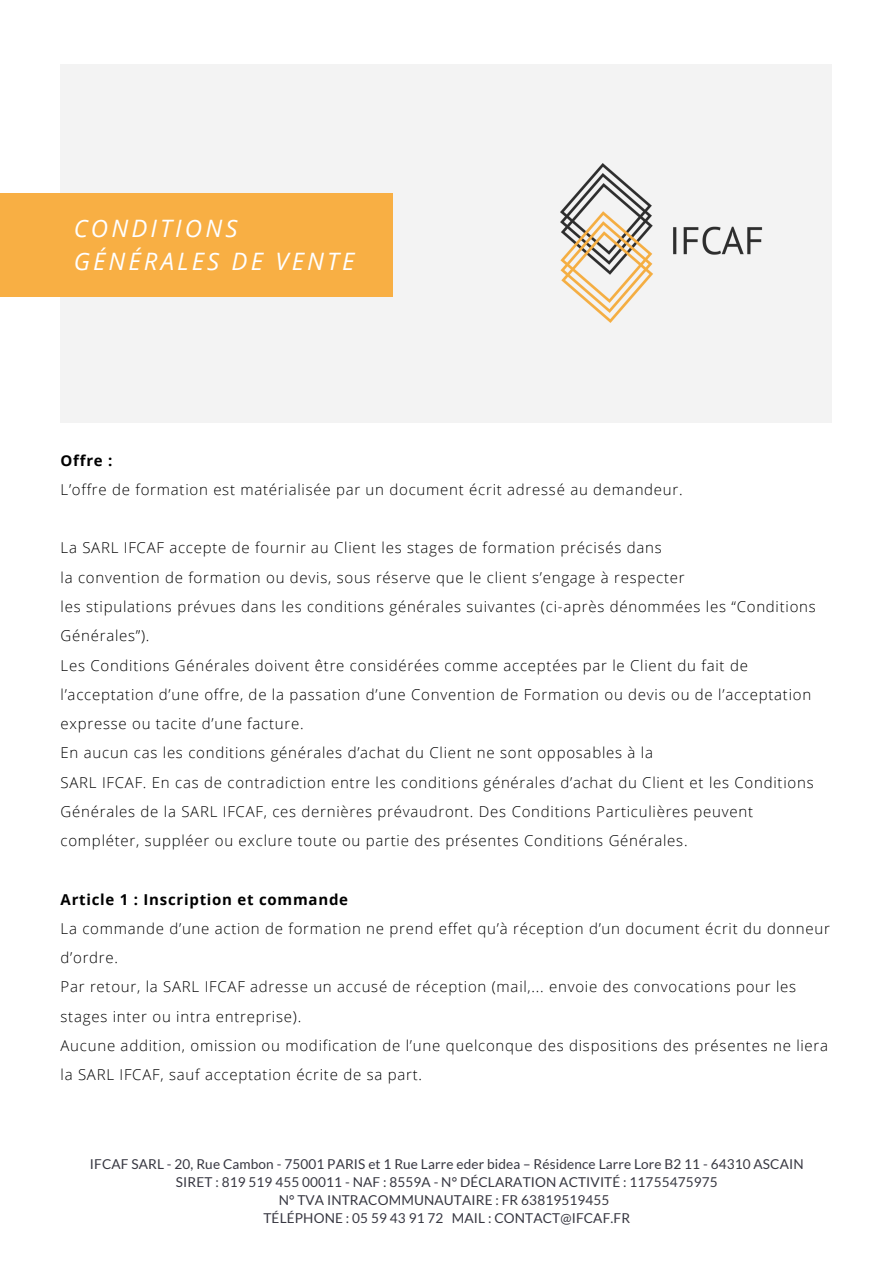
<style>
.page{position:relative;width:894px;height:1264px;background:#fff}
.page>*{position:absolute;margin:0;border:0;box-sizing:border-box;transform-origin:0 0}
.t1{font:italic 24px/32.7px "Open Sans";letter-spacing:.13em;color:#fff}
.t2{font:300 15px/29.2px "Open Sans";letter-spacing:.05em;color:#000}
.t3{font:700 15px "Open Sans";letter-spacing:.05em;color:#000}
.t4{font:13.65px "Lato";letter-spacing:.01em;color:#373741}
</style>
<div class="page">
<div style="left:61px;top:64px;width:770px;height:358px;background:#f3f3f3"></div>
<div style="left:0;top:194px;width:393px;height:102px;background:#f8af44"></div>
<img style="left:560px;top:164px;width:203px;height:158px">
<p class="t1" style="left:74px;top:211px;width:282px">CONDITIONS<br>GÉNÉRALES DE VENTE</p>
<p class="t3" style="left:61px;top:449px;width:53px">Offre :</p>
<p class="t2" style="left:61px;top:474px;width:623px">L’offre de formation est matérialisée par un document écrit adressé au demandeur.</p>
<h1 class="t2" style="left:61px;top:533px;width:602px">La SARL IFCAF accepte de fournir au Client les stages de formation précisés dans</h1>
<p class="t2" style="left:61px;top:562px;width:625px">la convention de formation ou devis, sous réserve que le client s’engage à respecter</p>
<p class="t2" style="left:61px;top:591px;width:756px">les stipulations prévues dans les conditions générales suivantes (ci-après dénommées les “Conditions<br>Générales”).</p>
<p class="t2" style="left:61px;top:650px;width:752px">Les Conditions Générales doivent être considérées comme acceptées par le Client du fait de l’acceptation d’une offre, de la passation d’une Convention de Formation ou devis ou de l’acceptation expresse ou tacite d’une facture.</p>
<p class="t2" style="left:61px;top:737px;width:593px">En aucun cas les conditions générales d’achat du Client ne sont opposables à la</p>
<p class="t2" style="left:61px;top:767px;width:754px">SARL IFCAF. En cas de contradiction entre les conditions générales d’achat du Client et les Conditions<br>Générales de la SARL IFCAF, ces dernières prévaudront. Des Conditions Particulières peuvent compléter, suppléer ou exclure toute ou partie des présentes Conditions Générales.</p>
<p class="t3" style="left:61px;top:888px;width:289px">Article 1 : Inscription et commande</p>
<p class="t2" style="left:61px;top:913px;width:770px">La commande d’une action de formation ne prend effet qu’à réception d’un document écrit du donneur d’ordre.</p>
<p class="t2" style="left:61px;top:971px;width:737px">Par retour, la SARL IFCAF adresse un accusé de réception (mail,... envoie des convocations pour les stages inter ou intra entreprise).</p>
<p class="t2" style="left:61px;top:1030px;width:768px">Aucune addition, omission ou modification de l’une quelconque des dispositions des présentes ne liera la SARL IFCAF, sauf acceptation écrite de sa part.</p>
<p class="t4" style="left:90px;top:1155px;width:715px">IFCAF SARL - 20, Rue Cambon - 75001 PARIS et 1 Rue Larre eder bidea – Résidence Larre Lore B2 11 - 64310 ASCAIN</p>
<p class="t4" style="left:176px;top:1173px;width:543px">SIRET : 819 519 455 00011 - NAF : 8559A - N° DÉCLARATION ACTIVITÉ : 11755475975</p>
<p class="t4" style="left:278px;top:1191px;width:332px">N° TVA INTRACOMMUNAUTAIRE : FR 63819519455</p>
<p class="t4" style="left:263px;top:1209px;width:368px">TÉLÉPHONE : 05 59 43 91 72 MAIL : CONTACT@IFCAF.FR</p>
</div>
